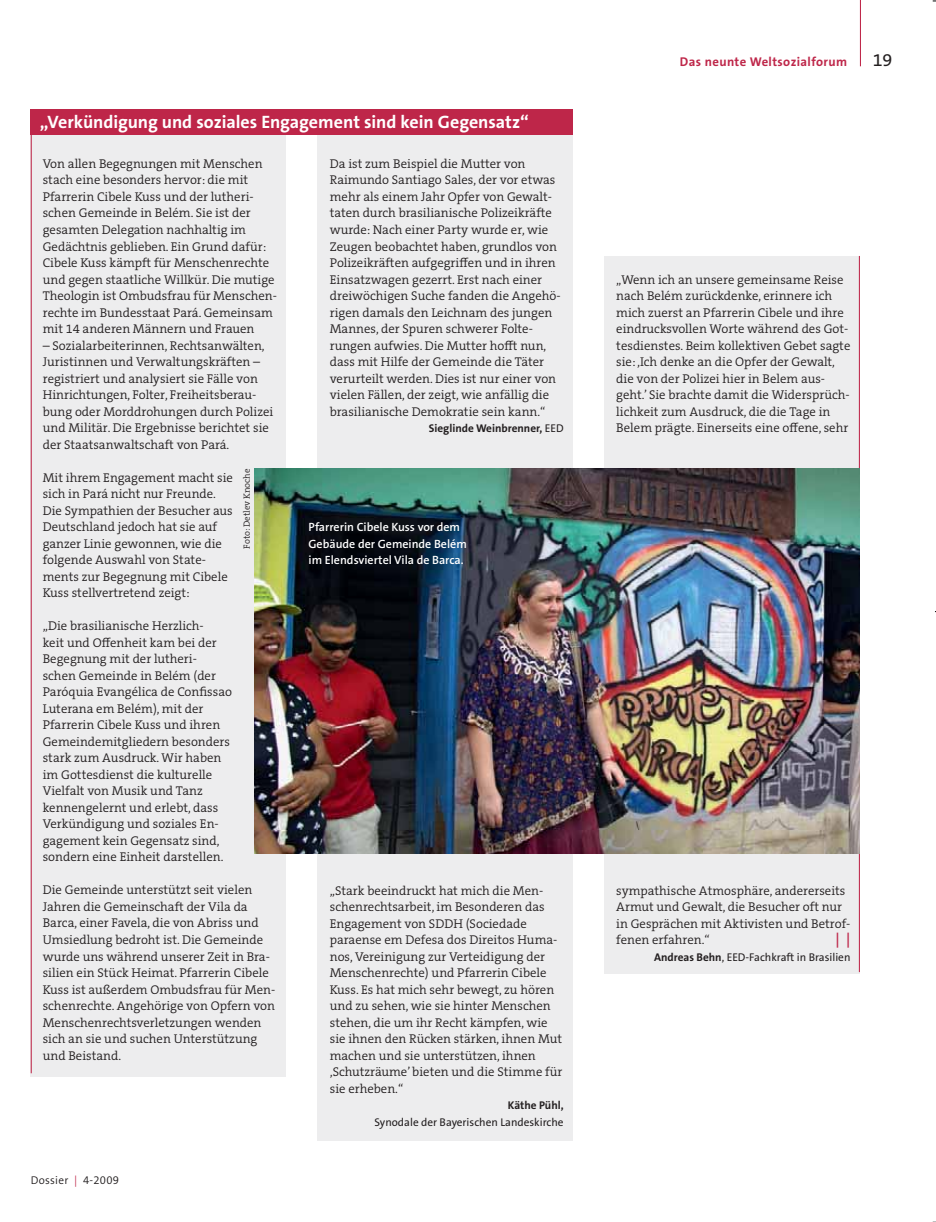
<style>
.page{position:relative;width:936px;height:1222px;background:#fff}
.page>*{position:absolute;margin:0;border:0;box-sizing:border-box;transform-origin:0 0}
.t1{font:700 18px "The Sans B W7";letter-spacing:-.005em;color:#fff}
.t2{font:18px "The Sans B W5 Plain";color:#231f20}
.t3{font:600 15px "The Sans B W6";color:#be2649}
.t4{font:300 12.75px/16.5px "The Serif B W4";color:#231f20}
.t5{font:700 12.75px "The Sans B W7";letter-spacing:.03em;color:#be2649}
.t6{font:600 12px/16.5px "The Sans B W6";color:#fff}
.t7{font:11.25px "The Sans B W5 Plain";color:#231f20}
.t8{font:700 11.25px "The Sans B W7";color:#231f20}
.t9{font:300 11.25px "The Sans B W4";letter-spacing:.025em;color:#231f20}
.t10{font:300 9px "The Serif B W4";color:#231f20}
.s1{color:#be2649}
.s2{font-family:"The Sans B W5 Plain";font-weight:400}
.s3{font-family:"The Sans B W7";font-weight:700}
</style>
<div class="page">
<hr style="left:860px;top:0;width:1px;height:66px;background:#be2649">
<div style="left:604px;top:256px;width:255px;height:717px;background:#ededee"></div>
<hr style="left:859px;top:256px;width:1px;height:715px;background:#be2649">
<div style="left:31px;top:109px;width:255px;height:966px;background:#ededee"></div>
<div style="left:318px;top:128px;width:255px;height:1011px;background:#ededee"></div>
<div style="left:31px;top:109px;width:542px;height:25px;background:#be2649"></div>
<hr style="left:31px;top:109px;width:1px;height:963px;background:#be2649">
<img style="left:254px;top:468px;width:606px;height:385px">
<h1 class="t1" style="left:40px;top:114px;width:490px">„Verkündigung und soziales Engagement sind kein Gegensatz“</h1>
<p class="t4" style="left:43px;top:156px;width:236px">Von allen Begegnungen mit Menschen stach eine besonders hervor: die mit Pfarrerin Cibele Kuss und der lutheri&shy;schen Gemeinde in Belém. Sie ist der gesamten Delegation nachhaltig im Gedächtnis geblieben. Ein Grund dafür:<br>Cibele Kuss kämpft für Menschenrechte und gegen staatliche Willkür. Die mutige Theologin ist Ombudsfrau für Menschen&shy;rechte im Bundesstaat Pará. Gemeinsam mit 14 anderen Männern und Frauen</p>
<p class="t4" style="left:43px;top:338px;width:232px">– Sozialarbeiterinnen, Rechtsanwälten, Juristinnen und Verwaltungskräften – registriert und analysiert sie Fälle von Hinrichtungen, Folter, Freiheitsberau&shy;bung oder Morddrohungen durch Polizei und Militär. Die Ergebnisse berichtet sie der Staatsanwaltschaft von Pará.</p>
<p class="t4" style="left:43px;top:470px;width:192px">Mit ihrem Engagement macht sie sich in Pará nicht nur Freunde.<br>Die Sympathien der Besucher aus<br>Deutschland jedoch hat sie auf ganzer Linie gewonnen, wie die folgende Auswahl von State&shy;ments zur Begegnung mit Cibele<br>Kuss stellvertretend zeigt:</p>
<p class="t4" style="left:43px;top:618px;width:191px">„Die brasilianische Herzlich-<br>keit und Offenheit kam bei der<br>Begegnung mit der lutheri&shy;schen Gemeinde in Belém (der<br>Paróquia Evangélica de Confissao<br>Luterana em Belém), mit der<br>Pfarrerin Cibele Kuss und ihren<br>Gemeindemitgliedern besonders stark zum Ausdruck. Wir haben im Gottesdienst die kulturelle<br>Vielfalt von Musik und Tanz kennengelernt und erlebt, dass<br>Verkündigung und soziales En&shy;gagement kein Gegensatz sind, sondern eine Einheit darstellen.</p>
<p class="t4" style="left:43px;top:882px;width:234px">Die Gemeinde unterstützt seit vielen Jahren die Gemeinschaft der Vila da Barca, einer Favela, die von Abriss und Umsiedlung bedroht ist. Die Gemeinde wurde uns während unserer Zeit in Bra&shy;silien ein Stück Heimat. Pfarrerin Cibele Kuss ist außerdem Ombudsfrau für Men&shy;schenrechte. Angehörige von Opfern von Menschenrechtsverletzungen wenden sich an sie und suchen Unterstützung und Beistand.</p>
<p class="t10" style="left:243px;top:548px;width:82px;rotate:-90deg">Foto: Detlev Knoche</p>
<p class="t9" style="left:31px;top:1173px;width:90px">Dossier <span class="s1">|</span> 4-2009</p>
<p class="t4" style="left:330px;top:156px;width:232px">Da ist zum Beispiel die Mutter von Raimundo Santiago Sales, der vor etwas mehr als einem Jahr Opfer von Gewalt&shy;taten durch brasilianische Polizeikräfte wurde: Nach einer Party wurde er, wie Zeugen beobachtet haben, grundlos von Polizeikräften aufgegriffen und in ihren Einsatzwagen gezerrt. Erst nach einer dreiwöchigen Suche fanden die Angehö&shy;rigen damals den Leichnam des jungen Mannes, der Spuren schwerer Folte&shy;rungen aufwies. Die Mutter hofft nun, dass mit Hilfe der Gemeinde die Täter verurteilt werden. Dies ist nur einer von vielen Fällen, der zeigt, wie anfällig die brasilianische Demokratie sein kann.“</p>
<p class="t8" style="left:429px;top:423px;width:136px">Sieglinde Weinbrenner, <span class="s2">EED</span></p>
<p class="t6" style="left:308px;top:519px;width:160px">Pfarrerin Cibele Kuss vor dem<br>Gebäude der Gemeinde Belém im Elendsviertel Vila de Barca.</p>
<p class="t4" style="left:330px;top:882px;width:234px">„Stark beeindruckt hat mich die Men&shy;schenrechtsarbeit, im Besonderen das Engagement von SDDH (Sociedade paraense em Defesa dos Direitos Huma&shy;nos, Vereinigung zur Verteidigung der Menschenrechte) und Pfarrerin Cibele Kuss. Es hat mich sehr bewegt, zu hören und zu sehen, wie sie hinter Menschen stehen, die um ihr Recht kämpfen, wie sie ihnen den Rücken stärken, ihnen Mut machen und sie unterstützen, ihnen ‚Schutzräume’ bieten und die Stimme für sie erheben.“</p>
<p class="t8" style="left:508px;top:1099px;width:57px">Käthe Pühl,</p>
<p class="t7" style="left:375px;top:1115px;width:191px">Synodale der Bayerischen Landeskirche</p>
<p class="t5" style="left:680px;top:56px;width:169px">Das neunte Weltsozialforum</p>
<h1 class="t2" style="left:873px;top:51px;width:21px">19</h1>
<p class="t4" style="left:616px;top:272px;width:236px">„Wenn ich an unsere gemeinsame Reise nach Belém zurückdenke, erinnere ich mich zuerst an Pfarrerin Cibele und ihre eindrucksvollen Worte während des Got&shy;tesdienstes. Beim kollektiven Gebet sagte sie: ‚Ich denke an die Opfer der Gewalt, die von der Polizei hier in Belem aus&shy;geht.’ Sie brachte damit die Widersprüch&shy;lichkeit zum Ausdruck, die die Tage in Belem prägte. Einerseits eine offene, sehr</p>
<p class="t4" style="left:616px;top:882px;width:236px">sympathische Atmosphäre, andererseits Armut und Gewalt, die Besucher oft nur in Gesprächen mit Aktivisten und Betrof&shy;fenen erfahren.“</p>
<p class="t3" style="left:835px;top:931px;width:17px">| |</p>
<p class="t7" style="left:654px;top:950px;width:198px"><span class="s3">Andreas Behn</span>, EED-Fachkraft in Brasilien</p>
</div>
